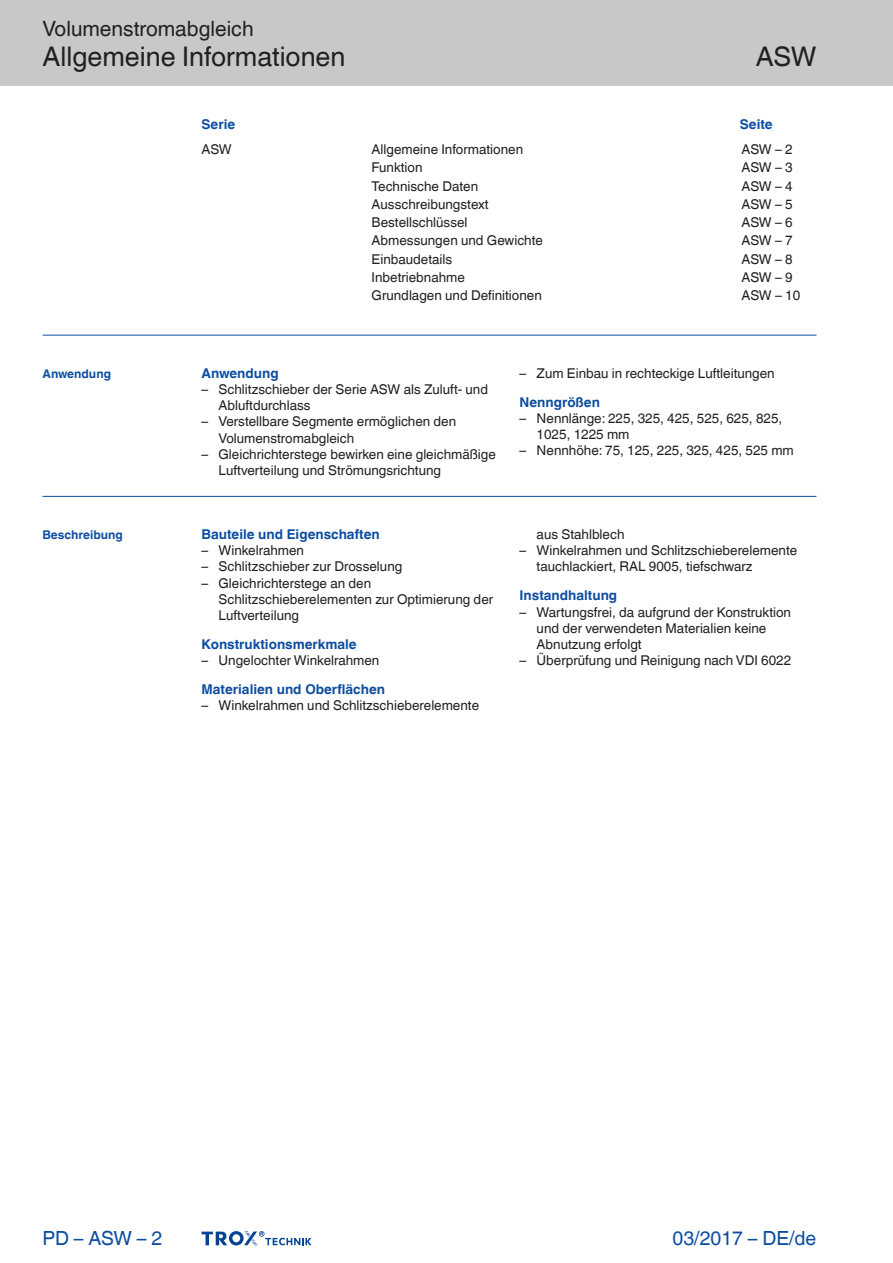
<style>
.page{position:relative;width:893px;height:1263px;background:#fff}
.page>*{position:absolute;margin:0;border:0;box-sizing:border-box;transform-origin:0 0}
.Navigation_2{font:27px "TROX Helvetica";color:#231f20}
.Navigation_3{font:27px "TROX Helvetica";color:#231f20}
.Navigation_1{font:21px "TROX Helvetica";color:#231f20}
.date{font:19.5px "TROX Helvetica";color:#0d4da1}
.pagina_li-re{font:19.5px "TROX Helvetica";color:#0d4da1}
.descr_txt_section_li{font:13.5px/16.2px "TROX Helvetica";color:#231f20}
.Standard_oben_links{font:13.5px "TROX Helvetica";color:#231f20}
.descr_txt_section_ti{font:700 13.5px "TROX Helvetica";color:#0d4da1}
.Standard_oben_links-2{font:700 13.5px "TROX Helvetica";color:#0d4da1}
.marg_title_blue{font:700 12px "TROX Helvetica";color:#0d4da1}
</style>
<div class="page">
<div style="left:0;top:0;width:893px;height:85px;background:#c7c8ca"></div>
<hr style="left:43px;top:335px;width:773px;height:1px;background:#0d4da1">
<hr style="left:43px;top:496px;width:773px;height:1px;background:#0d4da1">
<svg style="left:202px;top:1231px;width:110px;height:15px"></svg>
<p class="Navigation_1" style="left:43px;top:17px;width:213px">Volumenstromabgleich</p>
<p class="Navigation_2" style="left:43px;top:41px;width:304px">Allgemeine Informationen</p>
<p class="Navigation_3" style="left:756px;top:41px;width:62px">ASW</p>
<p class="marg_title_blue" style="left:43px;top:366px;width:70px">Anwendung</p>
<p class="marg_title_blue" style="left:43px;top:528px;width:82px">Beschreibung</p>
<p class="Standard_oben_links-2" style="left:202px;top:116px;width:35px">Serie</p>
<p class="Standard_oben_links" style="left:202px;top:142px;width:32px">ASW</p>
<p class="Standard_oben_links" style="left:372px;top:142px;width:153px">Allgemeine Informationen</p>
<p class="Standard_oben_links" style="left:742px;top:142px;width:53px">ASW – 2</p>
<p class="Standard_oben_links" style="left:372px;top:160px;width:52px">Funktion</p>
<p class="Standard_oben_links" style="left:742px;top:160px;width:53px">ASW – 3</p>
<p class="Standard_oben_links" style="left:372px;top:178px;width:108px">Technische Daten</p>
<p class="Standard_oben_links" style="left:742px;top:178px;width:53px">ASW – 4</p>
<p class="Standard_oben_links" style="left:372px;top:196px;width:118px">Ausschreibungstext</p>
<p class="Standard_oben_links" style="left:742px;top:196px;width:53px">ASW – 5</p>
<p class="Standard_oben_links" style="left:372px;top:215px;width:97px">Bestellschlüssel</p>
<p class="Standard_oben_links" style="left:742px;top:215px;width:53px">ASW – 6</p>
<p class="Standard_oben_links" style="left:372px;top:233px;width:173px">Abmessungen und Gewichte</p>
<p class="Standard_oben_links" style="left:742px;top:233px;width:53px">ASW – 7</p>
<p class="Standard_oben_links" style="left:372px;top:251px;width:82px">Einbaudetails</p>
<p class="Standard_oben_links" style="left:742px;top:251px;width:53px">ASW – 8</p>
<p class="Standard_oben_links" style="left:372px;top:269px;width:95px">Inbetriebnahme</p>
<p class="Standard_oben_links" style="left:742px;top:269px;width:53px">ASW – 9</p>
<p class="Standard_oben_links" style="left:372px;top:287px;width:172px">Grundlagen und Definitionen</p>
<p class="Standard_oben_links" style="left:742px;top:287px;width:60px">ASW – 10</p>
<p class="Standard_oben_links-2" style="left:740px;top:116px;width:34px">Seite</p>
<p class="descr_txt_section_ti" style="left:202px;top:365px;width:79px">Anwendung</p>
<p class="descr_txt_section_li" style="left:219px;top:381px;width:271px;text-indent:-17px">– Schlitzschieber der Serie ASW als Zuluft- und<br>Abluftdurchlass</p>
<p class="descr_txt_section_li" style="left:219px;top:414px;width:239px;text-indent:-17px">– Verstellbare Segmente ermöglichen den<br>Volumenstromabgleich</p>
<p class="descr_txt_section_li" style="left:219px;top:446px;width:279px;text-indent:-17px">– Gleichrichterstege bewirken eine gleichmäßige<br>Luftverteilung und Strömungsrichtung</p>
<p class="descr_txt_section_ti" style="left:202px;top:526px;width:180px">Bauteile und Eigenschaften</p>
<p class="descr_txt_section_li" style="left:202px;top:542px;width:104px">– Winkelrahmen</p>
<p class="descr_txt_section_li" style="left:202px;top:559px;width:202px">– Schlitzschieber zur Drosselung</p>
<p class="descr_txt_section_li" style="left:219px;top:575px;width:276px;text-indent:-17px">– Gleichrichterstege an den<br>Schlitzschieberelementen zur Optimierung der<br>Luftverteilung</p>
<p class="descr_txt_section_ti" style="left:202px;top:636px;width:157px">Konstruktionsmerkmale</p>
<p class="descr_txt_section_li" style="left:202px;top:652px;width:179px">– Ungelochter Winkelrahmen</p>
<p class="descr_txt_section_ti" style="left:202px;top:682px;width:185px">Materialien und Oberflächen</p>
<p class="descr_txt_section_li" style="left:202px;top:698px;width:279px">– Winkelrahmen und Schlitzschieberelemente</p>
<p class="descr_txt_section_li" style="left:520px;top:365px;width:257px">– Zum Einbau in rechteckige Luftleitungen</p>
<p class="descr_txt_section_ti" style="left:520px;top:394px;width:82px">Nenngrößen</p>
<p class="descr_txt_section_li" style="left:537px;top:410px;width:247px;text-indent:-17px">– Nennlänge: 225, 325, 425, 525, 625, 825,<br>1025, 1225 mm</p>
<p class="descr_txt_section_li" style="left:520px;top:443px;width:276px">– Nennhöhe: 75, 125, 225, 325, 425, 525 mm</p>
<p class="descr_txt_section_li" style="left:537px;top:526px;width:89px">aus Stahlblech</p>
<p class="descr_txt_section_li" style="left:537px;top:542px;width:262px;text-indent:-17px">– Winkelrahmen und Schlitzschieberelemente tauchlackiert, RAL 9005, tiefschwarz</p>
<p class="descr_txt_section_ti" style="left:520px;top:588px;width:99px">Instandhaltung</p>
<p class="descr_txt_section_li" style="left:537px;top:604px;width:256px;text-indent:-17px">– Wartungsfrei, da aufgrund der Konstruktion und der verwendeten Materialien keine<br>Abnutzung erfolgt</p>
<p class="descr_txt_section_li" style="left:520px;top:652px;width:273px">– Überprüfung und Reinigung nach VDI 6022</p>
<p class="pagina_li-re" style="left:43px;top:1227px;width:121px">PD – ASW – 2</p>
<p class="date" style="left:673px;top:1227px;width:145px">03/2017 – DE/de</p>
</div>
